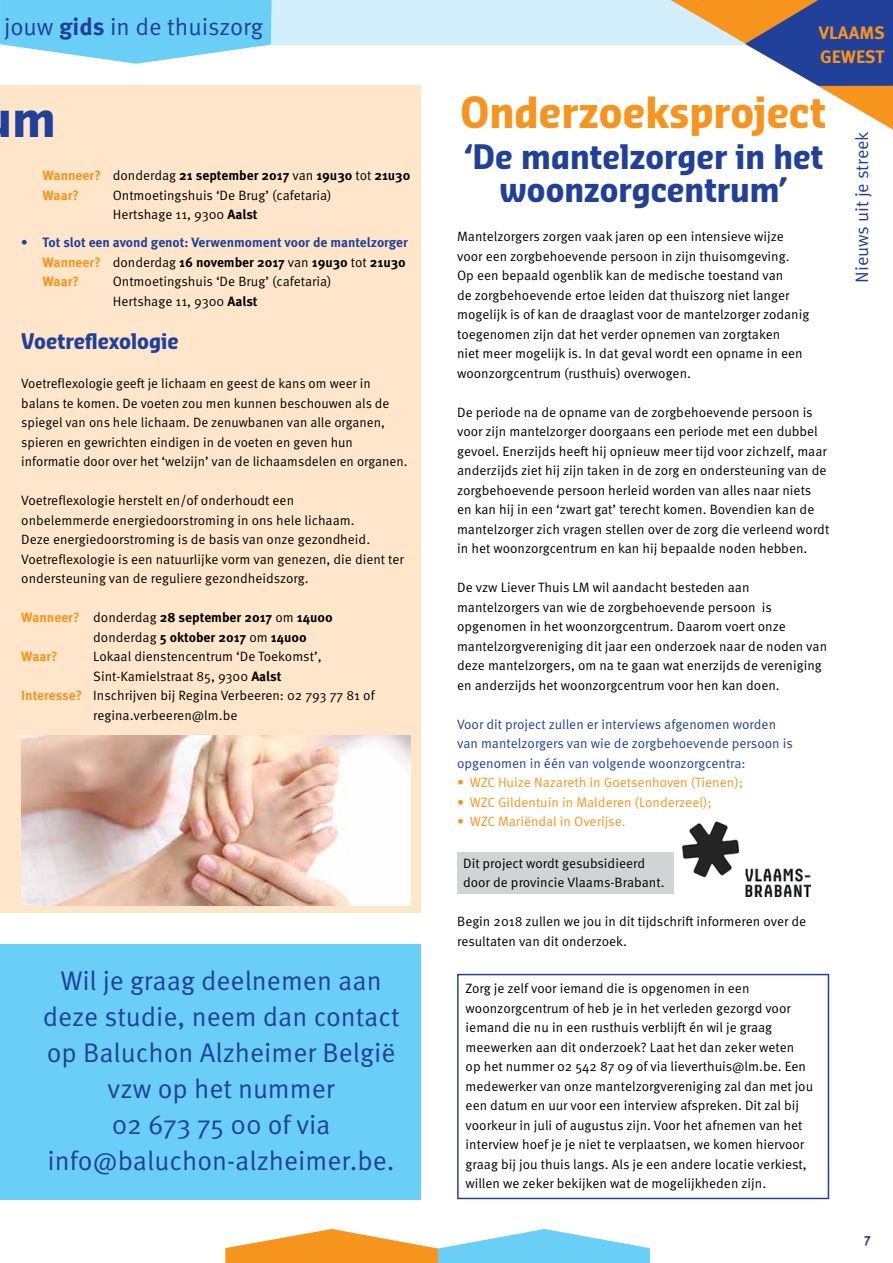
<style>
.page{position:relative;width:893px;height:1263px;background:#fff}
.page>*{position:absolute;margin:0;border:0;box-sizing:border-box;transform-origin:0 0}
.t1{font:700 48px "Sansa Con Pro";color:#21409a}
.t2{font:700 42px "Sansa Con Pro";color:#f7941e}
.t3{font:700 33px/33px "Sansa Con Pro";color:#21409a;text-align:center}
.t4{font:27px/36px "Meta OT Norm";color:#21409a;text-align:center}
.t5{font:24px "Meta OT Norm";color:#21409a}
.t6{font:700 21px "Sansa Con Pro";color:#21409a}
.t7{font:18px "Meta OT Norm";color:#21409a}
.t8{font:700 18px/24px "Meta OT";color:#f7941e}
.t9{font:13.5px/19.5px "Meta OT Norm";color:#000}
.t10{font:13.5px/19.5px "Meta OT Norm";color:#21409a}
.t11{font:700 13.5px/19.5px "Meta OT";color:#000}
.t12{font:700 13.5px/19.5px "Meta OT";color:#21409a}
.t13{font:13.5px "Meta OT Norm";color:#f7941e}
.t14{font:700 13.5px "Meta OT";color:#f7941e}
.s1{font-family:"Meta OT";font-weight:700}
.s2{color:#f7941e}
.s3{font-family:"Meta OT Norm";font-weight:400}
.s4{font-family:"Meta OT Norm";font-weight:400;color:#000}
.s5{color:#000}
.s6{font-family:"Meta OT";font-weight:700;color:#f7941e}
</style>
<div class="page">
<div style="left:0;top:944px;width:421px;height:255px;background:#6acff6"></div>
<div style="left:0;top:85px;width:421px;height:828px;background:#ffe6ca"></div>
<div style="left:255px;top:0;width:489px;height:45px;background:#d3effc"></div>
<svg style="left:671px;top:0;width:222px;height:130px"></svg>
<svg style="left:0;top:0;width:272px;height:64px"></svg>
<svg style="left:225px;top:1229px;width:425px;height:34px"></svg>
<div style="left:457px;top:852px;width:217px;height:41px;background:#d1d3d4"></div>
<img style="left:682px;top:821px;width:128px;height:76px">
<svg style="left:457px;top:974px;width:372px;height:225px"></svg>
<img style="left:21px;top:736px;width:389px;height:170px">
<h3 class="t5" style="left:4px;top:12px;width:261px">jouw <span class="s1">gids</span> in de thuiszorg</h3>
<h1 class="t1" style="left:13px;top:86px;width:45px">m</h1>
<p class="t11" style="left:43px;top:166px;width:369px"><span class="s2">Wanneer?</span> <span class="s3">donderdag</span> 21 september 2017 <span class="s3">van</span> 19u30 <span class="s3">tot</span> 21u30<br><span class="s2">Waar?</span></p>
<p class="t9" style="left:113px;top:186px;width:220px">Ontmoetingshuis ‘De Brug’ (cafetaria)<br>Hertshage 11, 9300 <span class="s1">Aalst</span></p>
<p class="t12" style="left:43px;top:233px;width:367px;text-indent:-21px">• Tot slot een avond genot: Verwenmoment voor de mantelzorger<br><span class="s2">Wanneer?</span> <span class="s4">donderdag</span> <span class="s5">16 november 2017</span> <span class="s4">van</span> <span class="s5">19u30</span> <span class="s4">tot</span> <span class="s5">21u30<br></span><span class="s2">Waar?</span></p>
<p class="t9" style="left:113px;top:272px;width:220px">Ontmoetingshuis ‘De Brug’ (cafetaria)<br>Hertshage 11, 9300 <span class="s1">Aalst</span></p>
<h3 class="t6" style="left:21px;top:327px;width:159px">Voetreflexologie</h3>
<p class="t9" style="left:21px;top:374px;width:388px">Voetreflexologie geeft je lichaam en geest de kans om weer in balans te komen. De voeten zou men kunnen beschouwen als de spiegel van ons hele lichaam. De zenuwbanen van alle organen, spieren en gewrichten eindigen in de voeten en geven hun informatie door over het ‘welzijn’ van de lichaamsdelen en organen.</p>
<p class="t9" style="left:21px;top:491px;width:384px">Voetreflexologie herstelt en/of onderhoudt een<br>onbelemmerde energiedoorstroming in ons hele lichaam.<br>Deze energiedoorstroming is de basis van onze gezondheid.<br>Voetreflexologie is een natuurlijke vorm van genezen, die dient ter ondersteuning van de reguliere gezondheidszorg.</p>
<p class="t11" style="left:21px;top:608px;width:313px"><span class="s2">Wanneer?</span> <span class="s3">donderdag</span> 28 september 2017 <span class="s3">om</span> 14u00</p>
<p class="t11" style="left:93px;top:627px;width:215px"><span class="s3">donderdag</span> 5 oktober 2017 <span class="s3">om</span> 14u00</p>
<p class="t14" style="left:21px;top:648px;width:38px">Waar?</p>
<p class="t9" style="left:93px;top:647px;width:230px">Lokaal dienstencentrum ‘De Toekomst’,</p>
<p class="t9" style="left:93px;top:666px;width:190px">Sint-Kamielstraat 85, 9300 <span class="s1">Aalst</span></p>
<p class="t9" style="left:21px;top:686px;width:355px"><span class="s6">Interesse?</span> Inschrijven bij Regina Verbeeren: 02 793 77 81 of</p>
<p class="t9" style="left:93px;top:705px;width:146px">regina.verbeeren@lm.be</p>
<h3 class="t4" style="left:43px;top:963px;width:359px">Wil je graag deelnemen aan deze studie, neem dan contact op Baluchon Alzheimer België vzw op het nummer<br>02 673 75 00 of via info@baluchon-alzheimer.be.</h3>
<h3 class="t8" style="left:819px;top:21px;width:67px">VLAAMS<br>GEWEST</h3>
<h2 class="t2" style="left:461px;top:83px;width:367px">Onderzoeksproject</h2>
<h3 class="t3" style="left:463px;top:140px;width:362px">‘De mantelzorger in het woonzorgcentrum’</h3>
<p class="t9" style="left:457px;top:227px;width:354px">Mantelzorgers zorgen vaak jaren op een intensieve wijze voor een zorgbehoevende persoon in zijn thuisomgeving.<br>Op een bepaald ogenblik kan de medische toestand van<br>de zorgbehoevende ertoe leiden dat thuiszorg niet langer mogelijk is of kan de draaglast voor de mantelzorger zodanig toegenomen zijn dat het verder opnemen van zorgtaken<br>niet meer mogelijk is. In dat geval wordt een opname in een woonzorgcentrum (rusthuis) overwogen.</p>
<p class="t9" style="left:457px;top:402px;width:374px">De periode na de opname van de zorgbehoevende persoon is voor zijn mantelzorger doorgaans een periode met een dubbel gevoel. Enerzijds heeft hij opnieuw meer tijd voor zichzelf, maar anderzijds ziet hij zijn taken in de zorg en ondersteuning van de zorgbehoevende persoon herleid worden van alles naar niets en kan hij in een ‘zwart gat’ terecht komen. Bovendien kan de mantelzorger zich vragen stellen over de zorg die verleend wordt in het woonzorgcentrum en kan hij bepaalde noden hebben.</p>
<p class="t9" style="left:457px;top:578px;width:372px">De vzw Liever Thuis LM wil aandacht besteden aan mantelzorgers van wie de zorgbehoevende persoon is opgenomen in het woonzorgcentrum. Daarom voert onze mantelzorgvereniging dit jaar een onderzoek naar de noden van deze mantelzorgers, om na te gaan wat enerzijds de vereniging en anderzijds het woonzorgcentrum voor hen kan doen.</p>
<p class="t10" style="left:457px;top:714px;width:337px">Voor dit project zullen er interviews afgenomen worden van mantelzorgers van wie de zorgbehoevende persoon is opgenomen in één van volgende woonzorgcentra:</p>
<p class="t13" style="left:457px;top:774px;width:287px">• WZC Huize Nazareth in Goetsenhoven (Tienen);</p>
<p class="t13" style="left:457px;top:794px;width:256px">• WZC Gildentuin in Malderen (Londerzeel);</p>
<p class="t13" style="left:457px;top:813px;width:170px">• WZC Mariëndal in Overijse.</p>
<p class="t9" style="left:463px;top:854px;width:203px">Dit project wordt gesubsidieerd door de provincie Vlaams-Brabant.</p>
<p class="t9" style="left:457px;top:912px;width:351px">Begin 2018 zullen we jou in dit tijdschrift informeren over de resultaten van dit onderzoek.</p>
<p class="t9" style="left:466px;top:979px;width:349px">Zorg je zelf voor iemand die is opgenomen in een woonzorgcentrum of heb je in het verleden gezorgd voor iemand die nu in een rusthuis verblijft én wil je graag meewerken aan dit onderzoek? Laat het dan zeker weten<br>op het nummer 02 542 87 09 of via lieverthuis@lm.be. Een medewerker van onze mantelzorgvereniging zal dan met jou een datum en uur voor een interview afspreken. Dit zal bij voorkeur in juli of augustus zijn. Voor het afnemen van het interview hoef je je niet te verplaatsen, we komen hiervoor graag bij jou thuis langs. Als je een andere locatie verkiest, willen we zeker bekijken wat de mogelijkheden zijn.</p>
<h3 class="t7" style="left:851px;top:283px;width:153px;rotate:-90deg">Nieuws uit je streek</h3>
<p class="t12" style="left:864px;top:1229px;width:8px">7</p>
</div>
